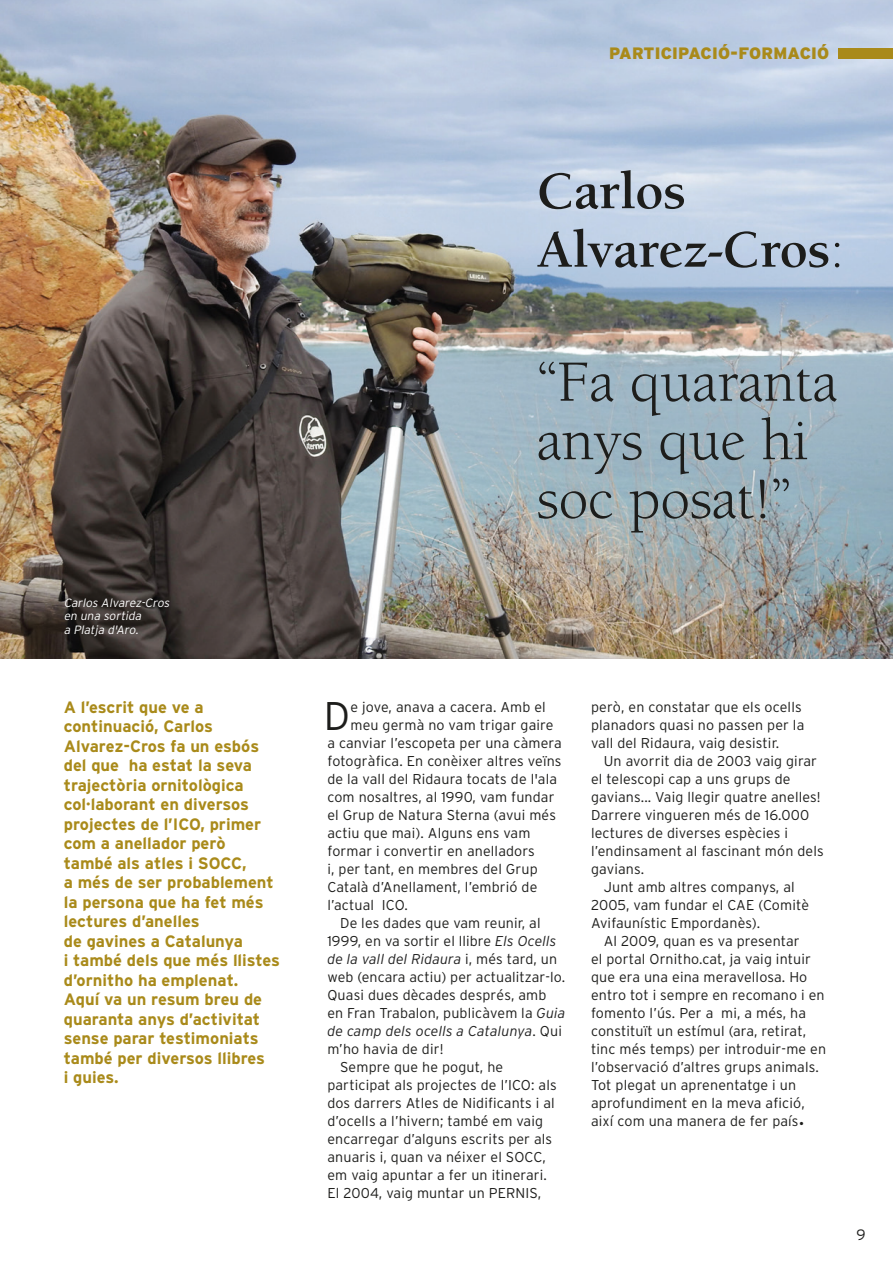
<style>
.page{position:relative;width:893px;height:1263px;background:#fff}
.page>*{position:absolute;margin:0;border:0;box-sizing:border-box;transform-origin:0 0}
.t1{font:60px/58.5px "Berkeley Std";letter-spacing:-.005em;color:#1d1d1b}
.t2{font:700 54px/58.5px "Berkeley Std";letter-spacing:-.005em;color:#1d1d1b}
.text_sense_sangria_c{font:300 39.9px "Interstate";color:#1d1d1b}
.t3{font:700 16.5px/19.5px "Interstate";color:#a98a1a}
.t4{font:900 16.5px "Interstate";letter-spacing:.01em;color:#a98a1a}
.t5{font:300 15px "Interstate";color:#1d1d1b}
.text_sangria{font:300 14.25px/18px "Interstate";letter-spacing:.01em;color:#1d1d1b}
.text_sense_sangria_c-2{font:300 14.25px "Interstate";letter-spacing:.01em;color:#1d1d1b}
.peu_foto{font:italic 300 12px/13.5px "Interstate";color:#fff}
.s1{font-weight:400}
.s2{font-style:italic;color:#222}
.s3{font-size:15px}
</style>
<div class="page">
<img style="left:0;top:0;width:893px;height:658px">
<div style="left:839px;top:48px;width:54px;height:11px;background:#a98a1a"></div>
<p class="peu_foto" style="left:64px;top:595px;width:109px">Carlos Alvarez-Cros en una sortida<br>a Platja d'Aro.</p>
<p class="t3" style="left:64px;top:697px;width:218px">A l’escrit que ve a continuació, Carlos<br>Alvarez-Cros fa un esbós del que ha estat la seva trajectòria ornitològica col·laborant en diversos projectes de l’ICO, primer com a anellador però<br>també als atles i SOCC,<br>a més de ser probablement la persona que ha fet més lectures d’anelles<br>de gavines a Catalunya<br>i també dels que més llistes d’ornitho ha emplenat.<br>Aquí va un resum breu de quaranta anys d’activitat sense parar testimoniats també per diversos llibres<br>i guies.</p>
<p class="t4" style="left:609px;top:44px;width:222px">PARTICIPACIÓ-FORMACIÓ</p>
<p class="t2" style="left:537px;top:163px;width:309px">Carlos<br>Alvarez-Cros<span class="s1">:</span></p>
<p class="t1" style="left:537px;top:354px;width:303px">“Fa quaranta anys que hi soc posat!”</p>
<p class="text_sense_sangria_c" style="left:324px;top:693px;width:28px">D</p>
<p class="text_sense_sangria_c-2" style="left:350px;top:699px;width:197px">e jove, anava a cacera. Amb el</p>
<p class="text_sense_sangria_c-2" style="left:350px;top:717px;width:205px">meu germà no vam trigar gaire</p>
<p class="text_sense_sangria_c-2" style="left:327px;top:735px;width:236px">a canviar l’escopeta per una càmera</p>
<p class="text_sense_sangria_c-2" style="left:327px;top:753px;width:236px">fotogràfica. En conèixer altres veïns</p>
<p class="text_sense_sangria_c-2" style="left:327px;top:771px;width:231px">de la vall del Ridaura tocats de l'ala</p>
<p class="text_sense_sangria_c-2" style="left:327px;top:789px;width:229px">com nosaltres, al 1990, vam fundar</p>
<p class="text_sense_sangria_c-2" style="left:327px;top:807px;width:230px">el Grup de Natura Sterna (avui més</p>
<p class="text_sense_sangria_c-2" style="left:327px;top:825px;width:205px">actiu que mai). Alguns ens vam</p>
<p class="text_sense_sangria_c-2" style="left:327px;top:843px;width:209px">formar i convertir en anelladors</p>
<p class="text_sense_sangria_c-2" style="left:327px;top:861px;width:212px">i, per tant, en membres del Grup</p>
<p class="text_sense_sangria_c-2" style="left:327px;top:879px;width:211px">Català d’Anellament, l’embrió de</p>
<p class="text_sense_sangria_c-2" style="left:327px;top:897px;width:82px">l’actual ICO.</p>
<p class="text_sangria" style="left:327px;top:914px;width:240px;text-indent:13px">De les dades que vam reunir, al 1999, en va sortir el llibre <span class="s2">Els Ocells de la vall del Ridaura</span> i, més tard, un web (encara actiu) per actualitzar-lo.<br>Quasi dues dècades després, amb en Fran Trabalon, publicàvem la <span class="s2">Guia de camp dels ocells a Catalunya</span>. Qui m’ho havia de dir!</p>
<p class="text_sangria" style="left:327px;top:1058px;width:231px;text-indent:13px">Sempre que he pogut, he participat als projectes de l’ICO: als dos darrers Atles de Nidificants i al d’ocells a l’hivern; també em vaig encarregar d’alguns escrits per als anuaris i, quan va néixer el SOCC, em vaig apuntar a fer un itinerari.<br>El 2004, vaig muntar un PERNIS,</p>
<p class="text_sangria" style="left:591px;top:698px;width:215px">però, en constatar que els ocells planadors quasi no passen per la vall del Ridaura, vaig desistir.</p>
<p class="text_sangria" style="left:591px;top:752px;width:234px;text-indent:13px">Un avorrit dia de 2003 vaig girar el telescopi cap a uns grups de gavians... Vaig llegir quatre anelles!<br>Darrere vingueren més de 16.000 lectures de diverses espècies i l’endinsament al fascinant món dels gavians.</p>
<p class="text_sangria" style="left:591px;top:878px;width:220px;text-indent:13px">Junt amb altres companys, al<br>2005, vam fundar el CAE (Comitè<br>Avifaunístic Empordanès).</p>
<p class="text_sangria" style="left:591px;top:932px;width:237px;text-indent:13px">Al 2009, quan es va presentar<br>el portal Ornitho.cat, ja vaig intuir que era una eina meravellosa. Ho entro tot i sempre en recomano i en fomento l’ús. Per a mi, a més, ha constituït un estímul (ara, retirat, tinc més temps) per introduir-me en l’observació d’altres grups animals.<br>Tot plegat un aprenentatge i un aprofundiment en la meva afició, així com una manera de fer país<span class="s3">•</span></p>
<p class="t5" style="left:856px;top:1226px;width:11px">9</p>
</div>
